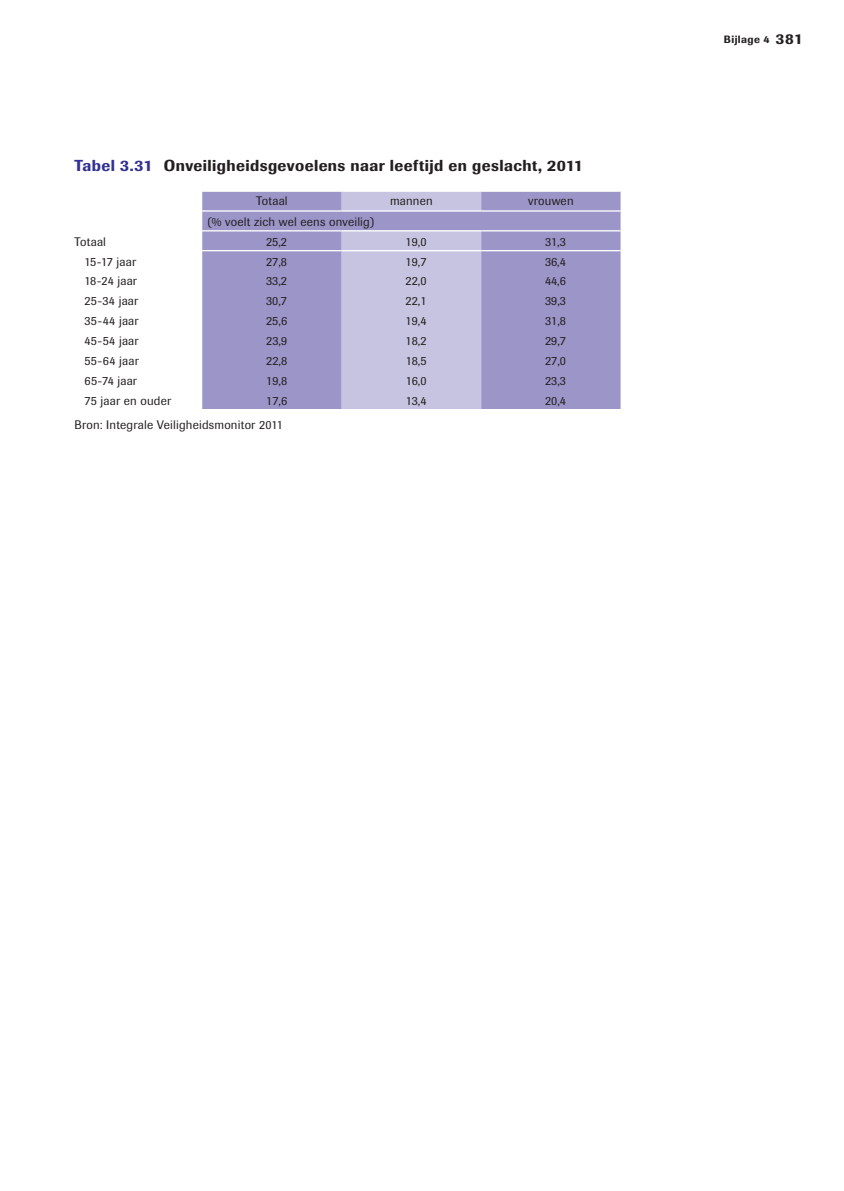
<style>
.page{position:relative;width:844px;height:1191px;background:#fff}
.page>*{position:absolute;margin:0;border:0;box-sizing:border-box;transform-origin:0 0}
.t1{font:500 15.75px "Imago";letter-spacing:.025em;color:#231f20}
.t2{font:12.25px "Supersonic TBSK";letter-spacing:.01em;color:#231f20}
.t3{font:12.25px "Supersonic BSK";letter-spacing:.015em;color:#231f20}
.t4{font:500 10.5px "Imago";letter-spacing:.04em;color:#231f20}
.s1{color:#323092}
.s2{font-size:14.88px}
</style>
<div class="page">
<svg style="left:202px;top:192px;width:418px;height:217px;background:#aaa4d0"></svg>
<hr style="left:202px;top:230px;width:139px;height:1px;background:#fff">
<hr style="left:341px;top:230px;width:140px;height:1px;background:#fff">
<hr style="left:481px;top:230px;width:139px;height:1px;background:#fff">
<hr style="left:202px;top:210px;width:139px;height:2px;background:#fff">
<hr style="left:341px;top:210px;width:140px;height:2px;background:#fff">
<hr style="left:481px;top:210px;width:139px;height:2px;background:#fff">
<hr style="left:202px;top:250px;width:139px;height:1px;background:#fff">
<hr style="left:341px;top:250px;width:140px;height:1px;background:#fff">
<hr style="left:481px;top:250px;width:139px;height:1px;background:#fff">
<p class="t1" style="left:74px;top:156px;width:510px"><span class="s1">Tabel 3.31</span> Onveiligheidsgevoelens naar leeftijd en geslacht, 2011</p>
<p class="t2" style="left:256px;top:194px;width:33px">Totaal</p>
<p class="t2" style="left:390px;top:194px;width:44px">mannen</p>
<p class="t2" style="left:528px;top:194px;width:47px">vrouwen</p>
<p class="t2" style="left:207px;top:214px;width:168px">(% voelt zich wel eens onveilig)</p>
<p class="t2" style="left:74px;top:234px;width:33px">Totaal</p>
<p class="t2" style="left:266px;top:234px;width:22px">25,2</p>
<p class="t2" style="left:405px;top:234px;width:22px">19,0</p>
<p class="t2" style="left:545px;top:234px;width:22px">31,3</p>
<p class="t2" style="left:84px;top:254px;width:53px">15-17 jaar</p>
<p class="t2" style="left:266px;top:254px;width:22px">27,8</p>
<p class="t2" style="left:405px;top:254px;width:22px">19,7</p>
<p class="t2" style="left:545px;top:254px;width:22px">36,4</p>
<p class="t2" style="left:84px;top:274px;width:54px">18-24 jaar</p>
<p class="t2" style="left:266px;top:274px;width:22px">33,2</p>
<p class="t2" style="left:405px;top:274px;width:22px">22,0</p>
<p class="t2" style="left:545px;top:274px;width:22px">44,6</p>
<p class="t2" style="left:84px;top:294px;width:55px">25-34 jaar</p>
<p class="t2" style="left:266px;top:294px;width:22px">30,7</p>
<p class="t2" style="left:405px;top:294px;width:22px">22,1</p>
<p class="t2" style="left:545px;top:294px;width:22px">39,3</p>
<p class="t2" style="left:84px;top:314px;width:56px">35-44 jaar</p>
<p class="t2" style="left:266px;top:314px;width:22px">25,6</p>
<p class="t2" style="left:405px;top:314px;width:22px">19,4</p>
<p class="t2" style="left:545px;top:314px;width:22px">31,8</p>
<p class="t2" style="left:84px;top:333px;width:56px">45-54 jaar</p>
<p class="t2" style="left:266px;top:333px;width:22px">23,9</p>
<p class="t2" style="left:405px;top:333px;width:22px">18,2</p>
<p class="t2" style="left:545px;top:333px;width:22px">29,7</p>
<p class="t2" style="left:84px;top:353px;width:56px">55-64 jaar</p>
<p class="t2" style="left:266px;top:353px;width:22px">22,8</p>
<p class="t2" style="left:405px;top:353px;width:22px">18,5</p>
<p class="t2" style="left:545px;top:353px;width:22px">27,0</p>
<p class="t2" style="left:84px;top:373px;width:54px">65-74 jaar</p>
<p class="t2" style="left:266px;top:373px;width:22px">19,8</p>
<p class="t2" style="left:405px;top:373px;width:22px">16,0</p>
<p class="t2" style="left:545px;top:373px;width:22px">23,3</p>
<p class="t2" style="left:84px;top:393px;width:88px">75 jaar en ouder</p>
<p class="t2" style="left:266px;top:393px;width:22px">17,6</p>
<p class="t2" style="left:405px;top:393px;width:22px">13,4</p>
<p class="t2" style="left:545px;top:393px;width:22px">20,4</p>
<p class="t3" style="left:75px;top:417px;width:210px">Bron: Integrale Veiligheidsmonitor 2011</p>
<p class="t4" style="left:723px;top:33px;width:80px">Bijlage 4 <span class="s2">381</span></p>
</div>
